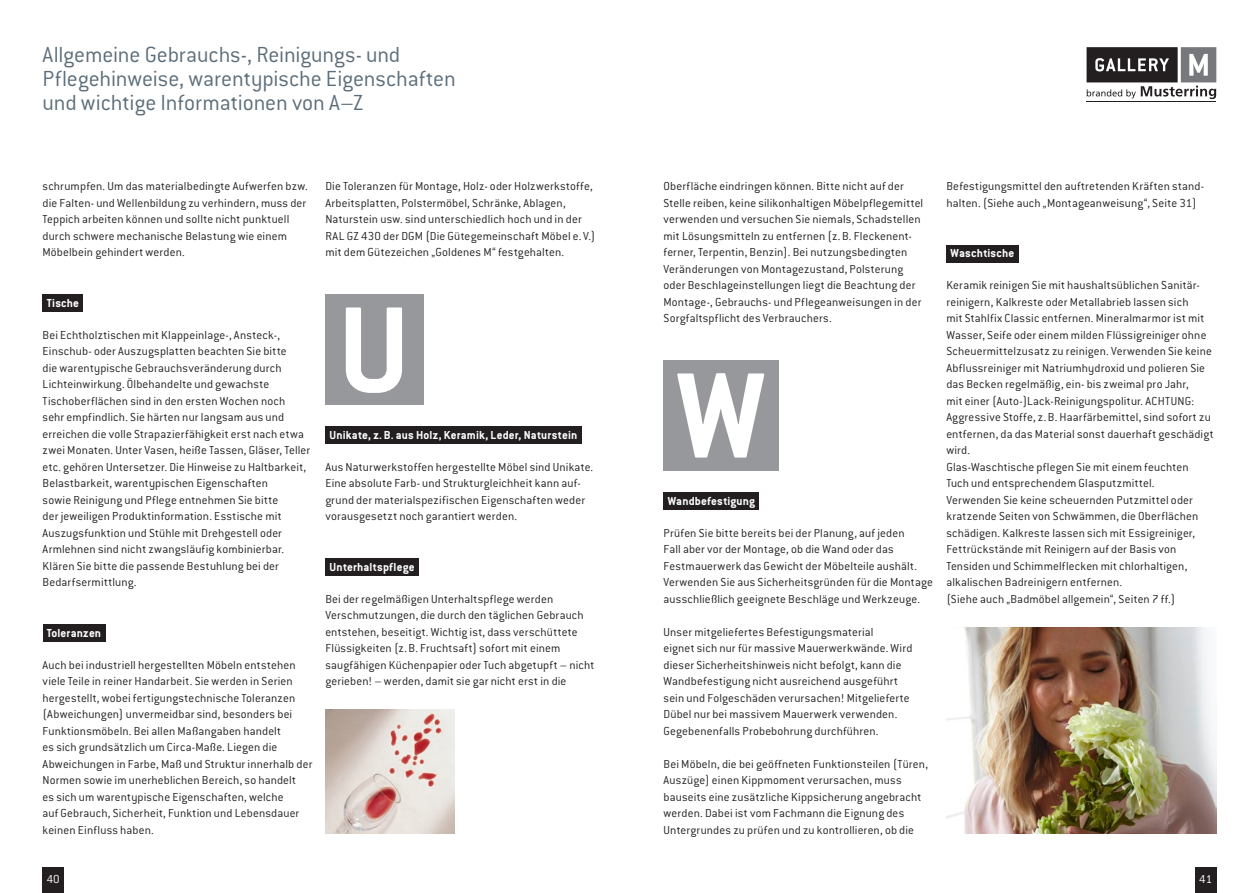
<style>
.page{position:relative;width:1259px;height:893px;background:#fff}
.page>*{position:absolute;margin:0;border:0;box-sizing:border-box;transform-origin:0 0}
.t1{font:700 133.5px "Conduit ITC Std";color:#fff}
.t2{font:300 24px/24px "Conduit ITC Std";letter-spacing:-.005em;color:#5d6e7b}
.t3{font:300 12.75px/16.5px "Conduit ITC Std";letter-spacing:.01em;color:#231f20}
.t4{font:700 12.75px "Conduit ITC Std";letter-spacing:.01em;color:#fff}
.t5{font:300 12.75px "Conduit ITC Std";color:#fff}
</style>
<div class="page">
<div style="left:43px;top:867px;width:21px;height:26px;background:#231f20"></div>
<div style="left:1195px;top:867px;width:21px;height:26px;background:#231f20"></div>
<svg style="left:1086px;top:47px;width:130px;height:52px"></svg>
<hr style="left:1086px;top:101px;width:130px;height:1px;background:#231f20">
<div style="left:325px;top:294px;width:98px;height:111px;background:#96989b"></div>
<div style="left:663px;top:360px;width:115px;height:111px;background:#96989b"></div>
<img style="left:325px;top:710px;width:129px;height:124px">
<img style="left:946px;top:627px;width:270px;height:207px">
<div style="left:325px;top:427px;width:256px;height:17px;background:#231f20"></div>
<div style="left:325px;top:559px;width:94px;height:17px;background:#231f20"></div>
<div style="left:663px;top:493px;width:96px;height:17px;background:#231f20"></div>
<div style="left:946px;top:245px;width:72px;height:17px;background:#231f20"></div>
<div style="left:43px;top:295px;width:40px;height:17px;background:#231f20"></div>
<div style="left:43px;top:625px;width:62px;height:17px;background:#231f20"></div>
<h2 class="t2" style="left:43px;top:42px;width:415px">Allgemeine Gebrauchs-, Reinigungs- und<br>Pflegehinweise, warentypische Eigenschaften und wichtige Informationen von A–Z</h2>
<p class="t3" style="left:43px;top:178px;width:267px">schrumpfen. Um das materialbedingte Aufwerfen bzw. die Falten- und Wellenbildung zu verhindern, muss der Teppich arbeiten können und sollte nicht punktuell durch schwere mechanische Belastung wie einem Möbelbein gehindert werden.</p>
<p class="t4" style="left:47px;top:295px;width:34px">Tische</p>
<p class="t3" style="left:43px;top:326px;width:269px">Bei Echtholztischen mit Klappeinlage-, Ansteck-, Einschub- oder Auszugsplatten beachten Sie bitte<br>die warentypische Gebrauchsveränderung durch Lichteinwirkung. Ölbehandelte und gewachste Tischoberflächen sind in den ersten Wochen noch<br>sehr empfindlich. Sie härten nur langsam aus und erreichen die volle Strapazierfähigkeit erst nach etwa zwei Monaten. Unter Vasen, heiße Tassen, Gläser, Teller etc. gehören Untersetzer. Die Hinweise zu Haltbarkeit, Belastbarkeit, warentypischen Eigenschaften<br>sowie Reinigung und Pflege entnehmen Sie bitte<br>der jeweiligen Produktinformation. Esstische mit Auszugsfunktion und Stühle mit Drehgestell oder Armlehnen sind nicht zwangsläufig kombinierbar.<br>Klären Sie bitte die passende Bestuhlung bei der Bedarfsermittlung.</p>
<p class="t4" style="left:47px;top:625px;width:56px">Toleranzen</p>
<p class="t3" style="left:43px;top:656px;width:271px">Auch bei industriell hergestellten Möbeln entstehen viele Teile in reiner Handarbeit. Sie werden in Serien hergestellt, wobei fertigungstechnische Toleranzen (Abweichungen) unvermeidbar sind, besonders bei Funktionsmöbeln. Bei allen Maßangaben handelt<br>es sich grundsätzlich um Circa-Maße. Liegen die Abweichungen in Farbe, Maß und Struktur innerhalb der Normen sowie im unerheblichen Bereich, so handelt<br>es sich um warentypische Eigenschaften, welche<br>auf Gebrauch, Sicherheit, Funktion und Lebensdauer keinen Einfluss haben.</p>
<p class="t3" style="left:325px;top:178px;width:272px">Die Toleranzen für Montage, Holz- oder Holzwerkstoffe, Arbeitsplatten, Polstermöbel, Schränke, Ablagen, Naturstein usw. sind unterschiedlich hoch und in der RAL GZ 430 der DGM (Die Gütegemeinschaft Möbel e. V.) mit dem Gütezeichen „Goldenes M“ festgehalten.</p>
<h1 class="t1" style="left:339px;top:269px;width:72px">U</h1>
<p class="t4" style="left:330px;top:427px;width:249px">Unikate, z.B. aus Holz, Keramik, Leder, Naturstein</p>
<p class="t3" style="left:325px;top:458px;width:269px">Aus Naturwerkstoffen hergestellte Möbel sind Unikate.<br>Eine absolute Farb- und Strukturgleichheit kann auf&shy;grund der materialspezifischen Eigenschaften weder vorausgesetzt noch garantiert werden.</p>
<p class="t4" style="left:330px;top:559px;width:86px">Unterhaltspflege</p>
<p class="t3" style="left:325px;top:590px;width:271px">Bei der regelmäßigen Unterhaltspflege werden Verschmutzungen, die durch den täglichen Gebrauch entstehen, beseitigt. Wichtig ist, dass verschüttete Flüssigkeiten (z.B. Fruchtsaft) sofort mit einem saugfähigen Küchenpapier oder Tuch abgetupft – nicht gerieben! – werden, damit sie gar nicht erst in die</p>
<p class="t3" style="left:663px;top:178px;width:261px">Oberfläche eindringen können. Bitte nicht auf der Stelle reiben, keine silikonhaltigen Möbelpflegemittel verwenden und versuchen Sie niemals, Schadstellen mit Lösungsmitteln zu entfernen (z.B. Fleckenent&shy;ferner, Terpentin, Benzin). Bei nutzungsbedingten Veränderungen von Montagezustand, Polsterung oder Beschlageinstellungen liegt die Beachtung der Montage-, Gebrauchs- und Pflegeanweisungen in der Sorgfaltspflicht des Verbrauchers.</p>
<h1 class="t1" style="left:677px;top:335px;width:89px">W</h1>
<p class="t4" style="left:668px;top:493px;width:89px">Wandbefestigung</p>
<p class="t3" style="left:663px;top:524px;width:271px">Prüfen Sie bitte bereits bei der Planung, auf jeden<br>Fall aber vor der Montage, ob die Wand oder das Festmauerwerk das Gewicht der Möbelteile aushält.<br>Verwenden Sie aus Sicherheitsgründen für die Montage ausschließlich geeignete Beschläge und Werkzeuge.</p>
<p class="t3" style="left:663px;top:623px;width:250px">Unser mitgeliefertes Befestigungsmaterial<br>eignet sich nur für massive Mauerwerkwände. Wird dieser Sicherheitshinweis nicht befolgt, kann die Wandbefestigung nicht ausreichend ausgeführt sein und Folgeschäden verursachen! Mitgelieferte Dübel nur bei massivem Mauerwerk verwenden.<br>Gegebenenfalls Probebohrung durchführen.</p>
<p class="t3" style="left:663px;top:755px;width:266px">Bei Möbeln, die bei geöffneten Funktionsteilen (Türen, Auszüge) einen Kippmoment verursachen, muss bauseits eine zusätzliche Kippsicherung angebracht werden. Dabei ist vom Fachmann die Eignung des Untergrundes zu prüfen und zu kontrollieren, ob die</p>
<p class="t3" style="left:946px;top:178px;width:259px">Befestigungsmittel den auftretenden Kräften stand&shy;halten. (Siehe auch „Montageanweisung“, Seite 31)</p>
<p class="t4" style="left:950px;top:245px;width:65px">Waschtische</p>
<p class="t3" style="left:946px;top:277px;width:269px">Keramik reinigen Sie mit haushaltsüblichen Sanitär&shy;reinigern, Kalkreste oder Metallabrieb lassen sich<br>mit Stahlfix Classic entfernen. Mineralmarmor ist mit Wasser, Seife oder einem milden Flüssigreiniger ohne Scheuermittelzusatz zu reinigen. Verwenden Sie keine Abflussreiniger mit Natriumhydroxid und polieren Sie das Becken regelmäßig, ein- bis zweimal pro Jahr,<br>mit einer (Auto-)Lack-Reinigungspolitur. ACHTUNG:<br>Aggressive Stoffe, z.B. Haarfärbemittel, sind sofort zu entfernen, da das Material sonst dauerhaft geschädigt wird.<br>Glas-Waschtische pflegen Sie mit einem feuchten Tuch und entsprechendem Glasputzmittel.<br>Verwenden Sie keine scheuernden Putzmittel oder kratzende Seiten von Schwämmen, die Oberflächen schädigen. Kalkreste lassen sich mit Essigreiniger, Fettrückstände mit Reinigern auf der Basis von Tensiden und Schimmelflecken mit chlorhaltigen, alkalischen Badreinigern entfernen.<br>(Siehe auch „Badmöbel allgemein“, Seiten 7 ff.)</p>
<p class="t5" style="left:47px;top:871px;width:15px">40</p>
<p class="t5" style="left:1199px;top:871px;width:15px">41</p>
</div>
